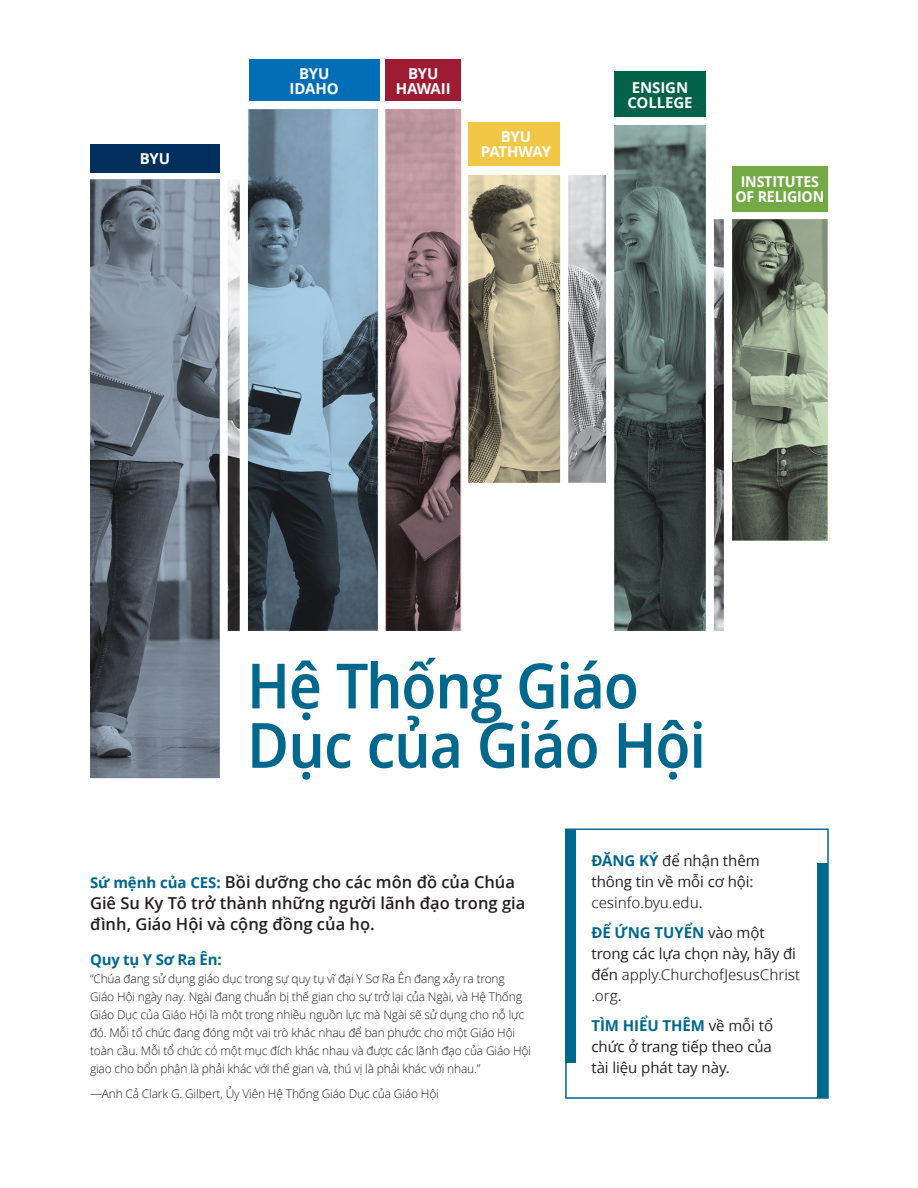
<style>
.page{position:relative;width:918px;height:1188px;background:#fff}
.page>*{position:absolute;margin:0;border:0;box-sizing:border-box;transform-origin:0 0}
.p1_title_figure_handout_blue{font:600 62.4px/59.4px "Zoram Condlds Lat";letter-spacing:-.015em;color:#00688c}
.p1_figure_handout{font:600 16.5px/21px "Zoramlds Lat";color:#231f20}
.p2_figure_handout_no-marker-1_next_1{font:15px/21px "Zoramlds Lat";letter-spacing:-.005em;color:#231f20}
.p2_figure_handout_no-marker-1_last_1{font:15px/21px "Zoramlds Lat";letter-spacing:-.005em;color:#231f20;text-align:justify}
.p2_figure_handout_no-marker-1_first_1{font:15px/21px "Zoramlds Lat";letter-spacing:-.005em;color:#231f20}
.p1_figure_handout_first{font:700 15px "Zoramlds Lat";letter-spacing:-.015em;color:#fff}
.p1_figure_handout_first-2{font:700 15px "Zoramlds Lat";letter-spacing:-.015em;color:#fff;scale:.95 1}
.p2_title_figure_handout_blue{font:700 15px "Zoramlds Lat";letter-spacing:-.015em;color:#00688c}
.p1_figure_handout_first-3{font:700 15px "Zoramlds Lat";letter-spacing:-.05em;color:#fff}
.p2_figure_handout_first_firstpara{font:300 12px/18px "Zoramlds Lat";letter-spacing:-.015em;color:#231f20}
.p2_figure_handout_middlepara{font:300 12px "Zoramlds Lat";letter-spacing:-.015em;color:#231f20}
.s1{font-weight:700;font-size:15px;color:#00688c}
.s2{font-weight:700;color:#00688c}
.s3{font-style:inherit}
</style>
<div class="page">
<img style="left:90px;top:109px;width:738px;height:522px">
<div style="left:565px;top:829px;width:11px;height:233px;background:#00688c"></div>
<div style="left:817px;top:863px;width:11px;height:235px;background:#00688c"></div>
<div style="left:90px;top:144px;width:130px;height:28px;background:#002e5d"></div>
<div style="left:249px;top:59px;width:131px;height:42px;background:#006eb6"></div>
<div style="left:385px;top:59px;width:76px;height:42px;background:#9e1b34"></div>
<div style="left:468px;top:122px;width:92px;height:44px;background:#f1c745"></div>
<div style="left:614px;top:72px;width:92px;height:45px;background:#006248"></div>
<div style="left:732px;top:167px;width:96px;height:45px;background:#73aa45"></div>
<svg style="left:90px;top:180px;width:130px;height:598px;background:#697480"></svg>
<svg style="left:249px;top:109px;width:129px;height:522px;background:#667e8f"></svg>
<svg style="left:385px;top:109px;width:76px;height:522px;background:#866a71"></svg>
<svg style="left:468px;top:175px;width:92px;height:308px;background:#a1987c"></svg>
<svg style="left:614px;top:125px;width:92px;height:506px;background:#4c5d5a"></svg>
<svg style="left:732px;top:219px;width:96px;height:322px;background:#74806d"></svg>
<p class="p1_figure_handout_first" style="left:140px;top:147px;width:32px">BYU</p>
<p class="p1_figure_handout_first" style="left:299px;top:62px;width:32px">BYU</p>
<p class="p1_figure_handout_first" style="left:290px;top:77px;width:51px">IDAHO</p>
<p class="p1_figure_handout_first" style="left:408px;top:62px;width:32px">BYU</p>
<p class="p1_figure_handout_first" style="left:396px;top:77px;width:57px">HAWAII</p>
<p class="p1_figure_handout_first" style="left:501px;top:126px;width:32px">BYU</p>
<p class="p1_figure_handout_first-3" style="left:481px;top:141px;width:72px">PATHWAY</p>
<p class="p1_figure_handout_first" style="left:632px;top:76px;width:58px">ENSIGN</p>
<p class="p1_figure_handout_first" style="left:627px;top:91px;width:67px">COLLEGE</p>
<p class="p1_figure_handout_first-2" style="left:741px;top:171px;width:84px">INSTITUTES</p>
<p class="p1_figure_handout_first-2" style="left:736px;top:186px;width:95px">OF RELIGION</p>
<p class="p1_title_figure_handout_blue" style="left:247px;top:657px;width:460px">Hệ Thống Giáo<br>Dục của Giáo Hội</p>
<p class="p1_figure_handout" style="left:90px;top:872px;width:437px"><span class="s1">Sứ mệnh của CES:</span> Bồi dưỡng cho các môn đồ của Chúa<br>Giê Su Ky Tô trở thành những người lãnh đạo trong gia đình, Giáo Hội và cộng đồng của họ.</p>
<p class="p2_title_figure_handout_blue" style="left:90px;top:948px;width:133px">Quy tụ Y Sơ Ra Ên:</p>
<p class="p2_figure_handout_first_firstpara" style="left:90px;top:969px;width:443px">“Chúa đang sử dụng giáo dục trong sự quy tụ vĩ đại Y Sơ Ra Ên đang xảy ra trong Giáo Hội ngày nay. Ngài đang chuẩn bị thế gian cho sự trở lại của Ngài, và Hệ Thống Giáo Dục của Giáo Hội là một trong nhiều nguồn lực mà Ngài sẽ sử dụng cho nỗ lực đó. Mỗi tổ chức đang đóng một vai trò khác nhau để ban phước cho một Giáo Hội toàn cầu. Mỗi tổ chức có một mục đích khác nhau và được các lãnh đạo của Giáo Hội giao cho bổn phận là phải khác với thế gian và, thú vị là phải khác với nhau.”</p>
<p class="p2_figure_handout_middlepara" style="left:90px;top:1085px;width:350px">—Anh Cả Clark G. Gilbert, Ủy Viên Hệ Thống Giáo Dục của Giáo Hội</p>
<p class="p2_figure_handout_no-marker-1_first_1" style="left:591px;top:850px;width:170px"><span class="s2">ĐĂNG KÝ</span> để nhận thêm thông tin về mỗi cơ hội: <span class="s3">cesinfo.byu.edu</span>.</p>
<p class="p2_figure_handout_no-marker-1_next_1" style="left:591px;top:922px;width:210px"><span class="s2">ĐỂ ỨNG TUYỂN</span> vào một trong các lựa chọn này, hãy đi đến <span class="s3">apply.ChurchofJesusChrist .org</span>.</p>
<p class="p2_figure_handout_no-marker-1_last_1" style="left:591px;top:1015px;width:183px"><span class="s2">TÌM HIỂU THÊM</span> về mỗi tổ chức ở trang tiếp theo của tài liệu phát tay này.</p>
</div>
